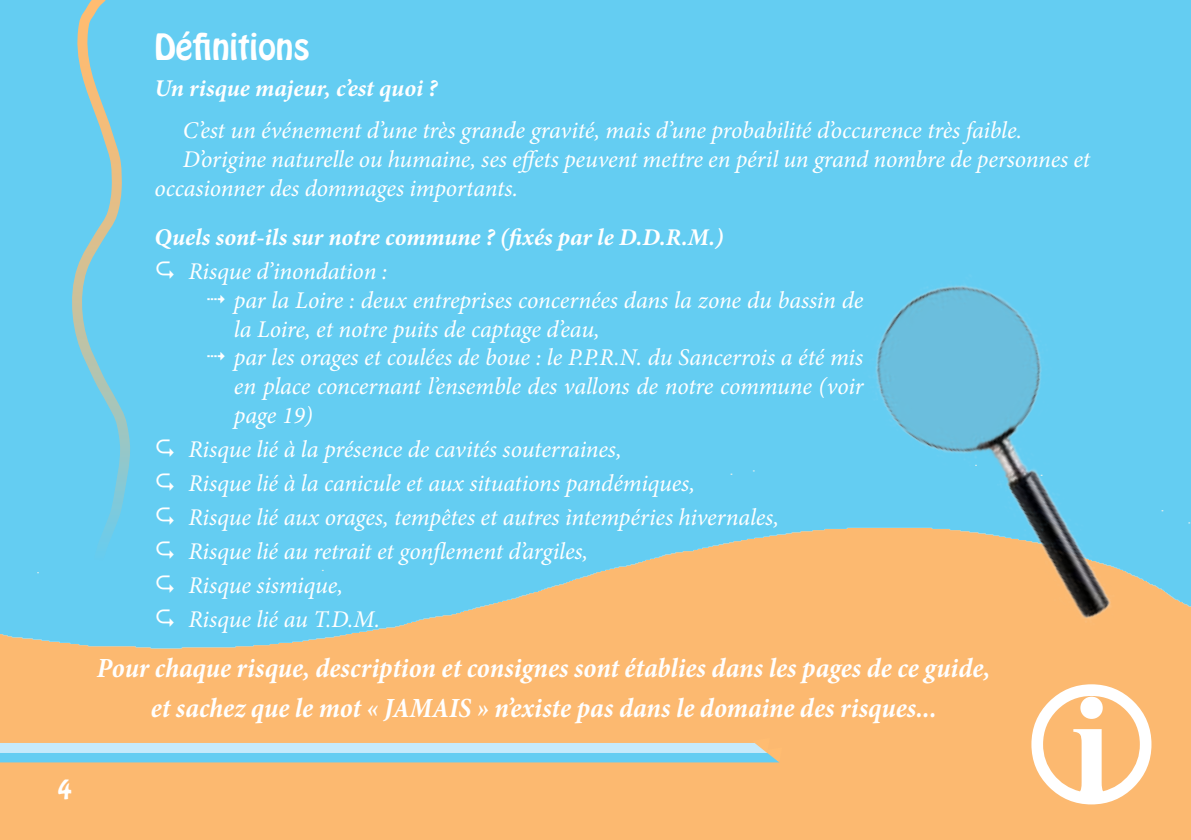
<style>
.page{position:relative;width:1191px;height:840px;background:#fff}
.page>*{position:absolute;margin:0;border:0;box-sizing:border-box;transform-origin:0 0}
.t1{font:120px "Aleagram";color:#fff}
.t2{font:32px "Hobo Std";color:#fff}
.t3{font:italic 700 condensed 28px/40px "Minion Pro";letter-spacing:.005em;color:#fff;text-align:center}
.t4{font:italic 24px/34px "Minion Pro";letter-spacing:-.005em;color:#fff}
.t5{font:italic 700 24px "Minion Pro";letter-spacing:-.005em;color:#fff}
.t6{font:24px "Hobo Std";color:#fff}
</style>
<div class="page">
<div style="left:0;top:0;width:1191px;height:806px;background:#64cdf2"></div>
<img style="left:0;top:470px;width:1191px;height:369px">
<div style="left:0;top:752px;width:779px;height:10px;background:#64cdf2"></div>
<div style="left:0;top:742px;width:767px;height:10px;background:#c6eafb"></div>
<svg style="left:751px;top:736px;width:32px;height:27px"></svg>
<svg style="left:70px;top:0;width:62px;height:563px"></svg>
<img style="left:789px;top:285px;width:402px;height:350px">
<svg style="left:157px;top:473px;width:17px;height:18px"></svg>
<svg style="left:157px;top:507px;width:17px;height:18px"></svg>
<svg style="left:157px;top:541px;width:17px;height:18px"></svg>
<svg style="left:157px;top:575px;width:17px;height:18px"></svg>
<svg style="left:157px;top:609px;width:17px;height:18px"></svg>
<p class="t6" style="left:58px;top:772px;width:15px">4</p>
<h2 class="t2" style="left:154px;top:24px;width:157px">Définitions</h2>
<p class="t5" style="left:154px;top:71px;width:284px">Un risque majeur, c’est quoi ?</p>
<p class="t4" style="left:183px;top:113px;width:841px">C’est un événement d’une très grande gravité, mais d’une probabilité d’occurence très faible.</p>
<p class="t4" style="left:183px;top:142px;width:909px">D’origine naturelle ou humaine, ses effets peuvent mettre en péril un grand nombre de personnes et</p>
<p class="t4" style="left:154px;top:171px;width:365px">occasionner des dommages importants.</p>
<p class="t5" style="left:154px;top:220px;width:570px">Quels sont-ils sur notre commune ? (fixés par le D.D.R.M.)</p>
<p class="t4" style="left:188px;top:254px;width:200px">Risque d’inondation :</p>
<p class="t4" style="left:234px;top:285px;width:631px;line-height:28.8px;text-indent:-28px">✔ par la Loire : deux entreprises concernées dans la zone du bassin de la Loire, et notre puits de captage d’eau,</p>
<p class="t4" style="left:234px;top:343px;width:631px;line-height:28.8px;text-align:justify;text-indent:-28px">✔ par les orages et coulées de boue : le P.P.R.N. du Sancerrois a été mis en place concernant l’ensemble des vallons de notre commune (voir page 19)</p>
<p class="t4" style="left:188px;top:432px;width:592px">Risque lié à la présence de cavités souterraines,<br>Risque lié à la canicule et aux situations pandémiques,<br>Risque lié aux orages, tempêtes et autres intempéries hivernales, Risque lié au retrait et gonflement d’argiles,<br>Risque sismique,<br>Risque lié au T.D.M.</p>
<p class="t3" style="left:97px;top:647px;width:895px">Pour chaque risque, description et consignes sont établies dans les pages de ce guide, et sachez que le mot « JAMAIS » n’existe pas dans le domaine des risques...</p>
<h1 class="t1" style="left:1031px;top:683px;width:121px">b</h1>
</div>
